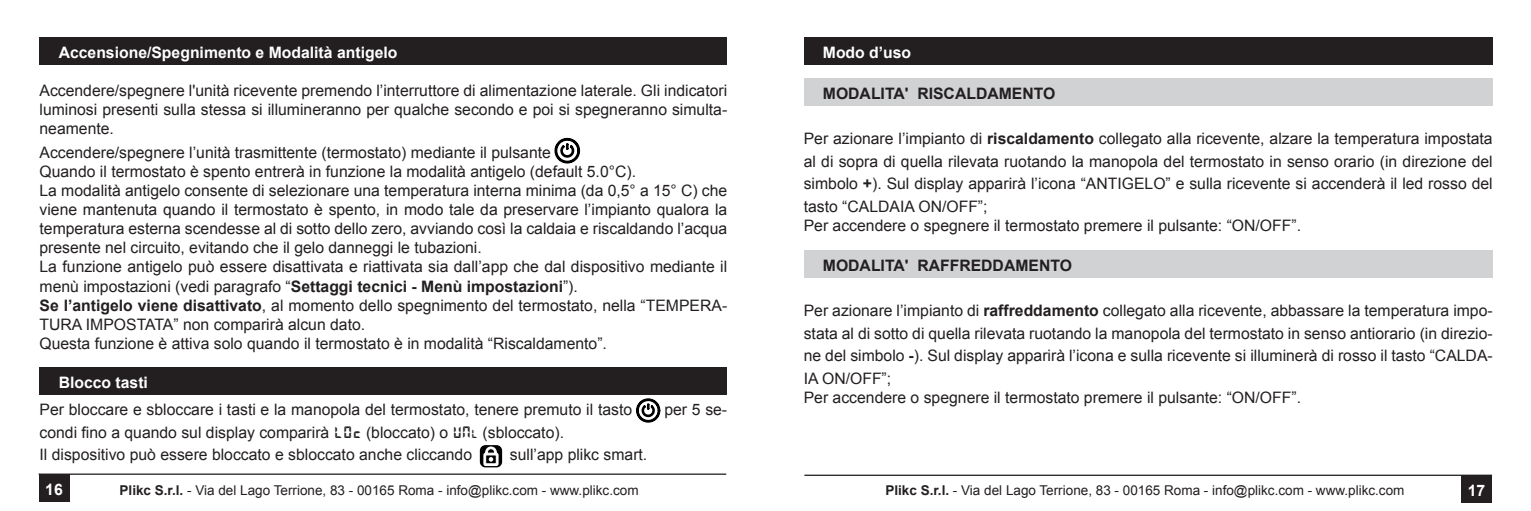
<style>
.page{position:relative;width:1531px;height:511px;background:#fff}
.page>*{position:absolute;margin:0;border:0;box-sizing:border-box;transform-origin:0 0}
.t1{font:15.75px/19.1px "Arial";color:#231f20;text-align:justify}
.t2{font:700 15.75px "Arial";color:#fff}
.t3{font:700 15.75px "Arial";color:#231f20}
.t4{font:13.5px "Arial";color:#231f20}
.s1{font-weight:700}
.s2{font-family:"Calculus LCD Regular";font-size:18px}
.s3{font-family:"Calculus LCD Regular";font-size:13.5px}
.s4{font-weight:400;color:#231f20}
</style>
<div class="page">
<hr style="left:39px;top:473px;width:687px;height:1px;background:#000">
<div style="left:39px;top:474px;width:31px;height:27px;background:#231f20"></div>
<hr style="left:804px;top:474px;width:688px;height:1px;background:#000">
<div style="left:1461px;top:475px;width:31px;height:27px;background:#231f20"></div>
<div style="left:40px;top:38px;width:687px;height:27px;background:#231f20"></div>
<div style="left:40px;top:367px;width:687px;height:27px;background:#231f20"></div>
<svg style="left:554px;top:137px;width:27px;height:27px"></svg>
<svg style="left:480px;top:444px;width:22px;height:23px"></svg>
<svg style="left:484px;top:446px;width:14px;height:19px"></svg>
<svg style="left:636px;top:398px;width:25px;height:25px"></svg>
<div style="left:804px;top:38px;width:688px;height:27px;background:#231f20"></div>
<div style="left:804px;top:78px;width:688px;height:27px;background:#d1d2d4"></div>
<div style="left:804px;top:250px;width:688px;height:27px;background:#d1d2d4"></div>
<p class="t2" style="left:59px;top:47px;width:340px">Accensione/Spegnimento e Modalità antigelo</p>
<p class="t1" style="left:40px;top:83px;width:689px">Accendere/spegnere l'unità ricevente premendo l’interruttore di alimentazione laterale. Gli indicatori luminosi presenti sulla stessa si illumineranno per qualche secondo e poi si spegneranno simulta&shy;neamente.</p>
<p class="t1" style="left:40px;top:144px;width:689px;text-align:left">Accendere/spegnere l’unità trasmittente (termostato) mediante il pulsante<br>Quando il termostato è spento entrerà in funzione la modalità antigelo (default 5.0°C).<br>La modalità antigelo consente di selezionare una temperatura interna minima (da 0,5° a 15° C) che viene mantenuta quando il termostato è spento, in modo tale da preservare l’impianto qualora la temperatura esterna scendesse al di sotto dello zero, avviando così la caldaia e riscaldando l’acqua presente nel circuito, evitando che il gelo danneggi le tubazioni.<br>La funzione antigelo può essere disattivata e riattivata sia dall’app che dal dispositivo mediante il menù impostazioni (vedi paragrafo “<span class="s1">Settaggi tecnici - Menù impostazioni</span>”).<br><span class="s1">Se l’antigelo viene disattivato</span>, al momento dello spegnimento del termostato, nella “TEMPERA-TURA IMPOSTATA” non comparirà alcun dato.<br>Questa funzione è attiva solo quando il termostato è in modalità “Riscaldamento”.</p>
<p class="t2" style="left:59px;top:376px;width:91px">Blocco tasti</p>
<p class="t1" style="left:40px;top:401px;width:594px">Per bloccare e sbloccare i tasti e la manopola del termostato, tenere premuto il tasto</p>
<p class="t1" style="left:664px;top:401px;width:64px">per 5 se-</p>
<p class="t1" style="left:40px;top:422px;width:526px;line-height:22.5px">condi fino a quando sul display comparirà <span class="s2">LOc</span> (bloccato) o <span class="s2">UN</span><span class="s3">L</span> (sbloccato).<br>Il dispositivo può essere bloccato e sbloccato anche cliccando</p>
<p class="t1" style="left:510px;top:446px;width:139px">sull’app plikc smart.</p>
<p class="t2" style="left:823px;top:47px;width:94px">Modo d’uso<span class="s4">.</span></p>
<p class="t3" style="left:823px;top:87px;width:234px">MODALITA' RISCALDAMENTO</p>
<p class="t1" style="left:804px;top:129px;width:690px;line-height:22.5px">Per azionare l’impianto di <span class="s1">riscaldamento</span> collegato alla ricevente, alzare la temperatura impostata al di sopra di quella rilevata ruotando la manopola del termostato in senso orario (in direzione del simbolo <span class="s1">+</span>). Sul display apparirà l’icona “ANTIGELO” e sulla ricevente si accenderà il led rosso del tasto “CALDAIA ON/OFF”;</p>
<p class="t1" style="left:804px;top:217px;width:499px">Per accendere o spegnere il termostato premere il pulsante: “ON/OFF”.</p>
<p class="t3" style="left:823px;top:259px;width:251px">MODALITA' RAFFREDDAMENTO</p>
<p class="t1" style="left:804px;top:300px;width:690px;line-height:22.5px">Per azionare l’impianto di <span class="s1">raffreddamento</span> collegato alla ricevente, abbassare la temperatura impo&shy;stata al di sotto di quella rilevata ruotando la manopola del termostato in senso antiorario (in direzio&shy;ne del simbolo <span class="s1">-</span>). Sul display apparirà l’icona e sulla ricevente si illuminerà di rosso il tasto “CALDA-IA ON/OFF”;</p>
<p class="t1" style="left:804px;top:389px;width:499px">Per accendere o spegnere il termostato premere il pulsante: “ON/OFF”.</p>
<p class="t2" style="left:45px;top:483px;width:19px">16</p>
<p class="t4" style="left:120px;top:484px;width:520px"><span class="s1">Plikc S.r.l.</span> - Via del Lago Terrione, 83 - 00165 Roma - info@plikc.com - www.plikc.com</p>
<p class="t4" style="left:885px;top:484px;width:520px"><span class="s1">Plikc S.r.l.</span> - Via del Lago Terrione, 83 - 00165 Roma - info@plikc.com - www.plikc.com</p>
<p class="t2" style="left:1468px;top:484px;width:19px">17</p>
</div>
